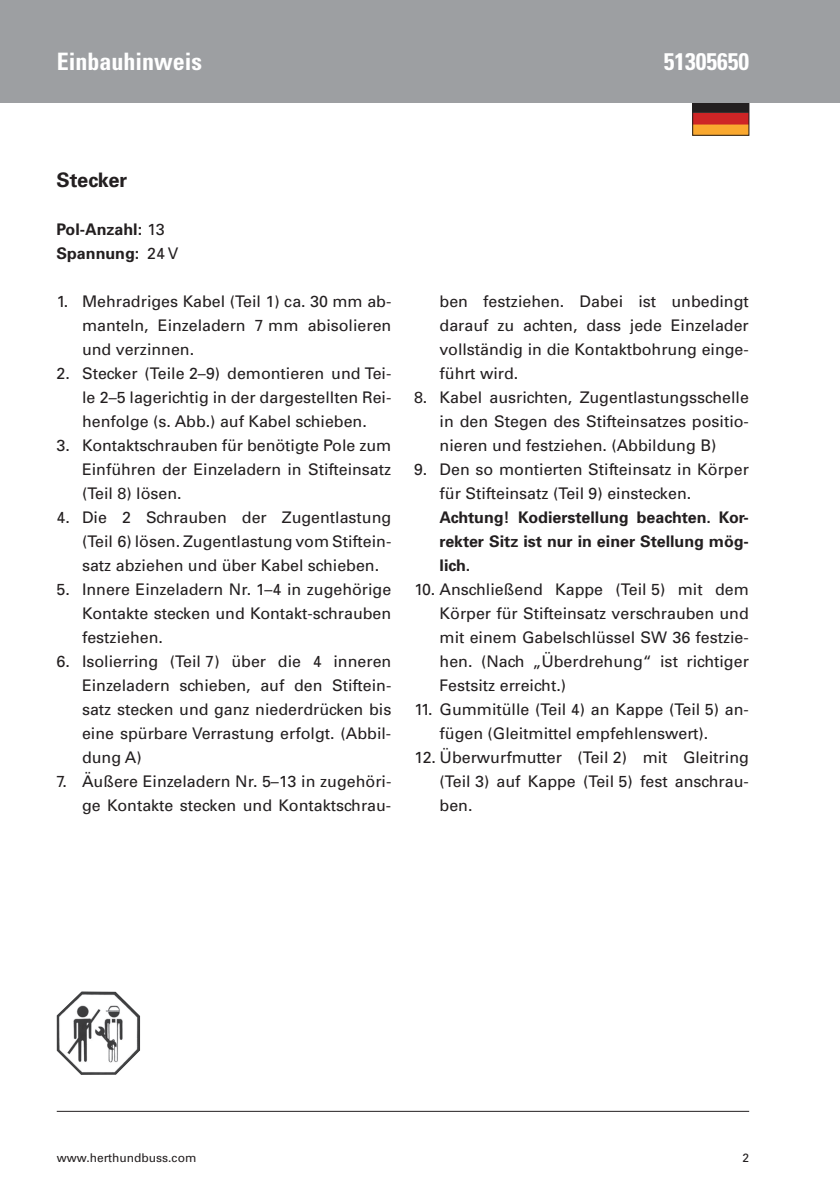
<style>
.page{position:relative;width:840px;height:1191px;background:#fff}
.page>*{position:absolute;margin:0;border:0;box-sizing:border-box;transform-origin:0 0}
.t1{font:700 condensed 24px "Univers";color:#fff}
.t2{font:700 20px "Univers";letter-spacing:-.01em;color:#231f20}
.t3{font:16px/24px "Univers";color:#231f20;text-align:justify}
.t4{font:700 16px/24px "Univers";color:#231f20}
.t5{font:12px "Univers";color:#231f20}
.s1{font-weight:400}
</style>
<div class="page">
<img style="left:694px;top:103px;width:52px;height:30px">
<div style="left:692px;top:101px;width:56px;height:34px;border:1px solid #231f20"></div>
<div style="left:0;top:0;width:839px;height:102px;background:#9d9fa2"></div>
<hr style="left:57px;top:1111px;width:691px;height:1px;background:#231f20">
<img style="left:57px;top:991px;width:83px;height:83px">
<h1 class="t1" style="left:57px;top:47px;width:147px">Einbauhinweis</h1>
<h1 class="t1" style="left:663px;top:47px;width:87px">51305650</h1>
<p class="t2" style="left:56px;top:167px;width:72px">Stecker</p>
<p class="t4" style="left:56px;top:216px;width:124px">Pol-Anzahl: <span class="s1">13<br></span>Spannung: <span class="s1">24 V</span></p>
<p class="t3" style="left:82px;top:289px;width:310px;text-indent:-26px">1. Mehradriges Kabel (Teil 1) ca. 30 mm ab&shy;manteln, Einzeladern 7 mm abisolieren und verzinnen.</p>
<p class="t3" style="left:82px;top:361px;width:310px;text-indent:-26px">2. Stecker (Teile 2–9) demontieren und Tei&shy;le 2–5 lagerichtig in der dargestellten Rei&shy;henfolge (s. Abb.) auf Kabel schieben.</p>
<p class="t3" style="left:82px;top:433px;width:310px;text-indent:-26px">3. Kontaktschrauben für benötigte Pole zum Einführen der Einzeladern in Stifteinsatz (Teil 8) lösen.</p>
<p class="t3" style="left:82px;top:505px;width:310px;text-indent:-26px">4. Die 2 Schrauben der Zugentlastung (Teil 6) lösen. Zugentlastung vom Stiftein&shy;satz abziehen und über Kabel schieben.</p>
<p class="t3" style="left:82px;top:577px;width:310px;text-indent:-26px">5. Innere Einzeladern Nr. 1–4 in zugehörige Kontakte stecken und Kontakt-schrauben festziehen.</p>
<p class="t3" style="left:82px;top:649px;width:310px;text-indent:-26px">6. Isolierring (Teil 7) über die 4 inneren Einzeladern schieben, auf den Stiftein&shy;satz stecken und ganz niederdrücken bis eine spürbare Verrastung erfolgt. (Abbil&shy;dung A)</p>
<p class="t3" style="left:56px;top:769px;width:336px;text-align:right">7. Äußere Einzeladern Nr. 5–13 in zugehöri&shy;ge Kontakte stecken und Kontaktschrau-</p>
<p class="t3" style="left:439px;top:289px;width:310px">ben festziehen. Dabei ist unbedingt darauf zu achten, dass jede Einzelader vollständig in die Kontaktbohrung einge&shy;führt wird.</p>
<p class="t3" style="left:439px;top:385px;width:310px;text-indent:-26px">8. Kabel ausrichten, Zugentlastungsschelle in den Stegen des Stifteinsatzes positio&shy;nieren und festziehen. (Abbildung B)</p>
<p class="t3" style="left:439px;top:457px;width:310px;text-indent:-26px">9. Den so montierten Stifteinsatz in Körper für Stifteinsatz (Teil 9) einstecken.</p>
<p class="t4" style="left:439px;top:504px;width:310px;text-align:justify">Achtung! Kodierstellung beachten. Kor&shy;rekter Sitz ist nur in einer Stellung mög&shy;lich.</p>
<p class="t3" style="left:439px;top:577px;width:310px;text-indent:-26px">10. Anschließend Kappe (Teil 5) mit dem Körper für Stifteinsatz verschrauben und mit einem Gabelschlüssel SW 36 festzie&shy;hen. (Nach „Überdrehung“ ist richtiger Festsitz erreicht.)</p>
<p class="t3" style="left:439px;top:697px;width:310px;text-indent:-26px">11. Gummitülle (Teil 4) an Kappe (Teil 5) an&shy;fügen (Gleitmittel empfehlenswert).</p>
<p class="t3" style="left:439px;top:745px;width:310px;text-indent:-26px">12. Überwurfmutter (Teil 2) mit Gleitring (Teil 3) auf Kappe (Teil 5) fest anschrau&shy;ben.</p>
<p class="t5" style="left:57px;top:1150px;width:141px">www.herthundbuss.com</p>
<p class="t5" style="left:742px;top:1150px;width:8px">2</p>
</div>
